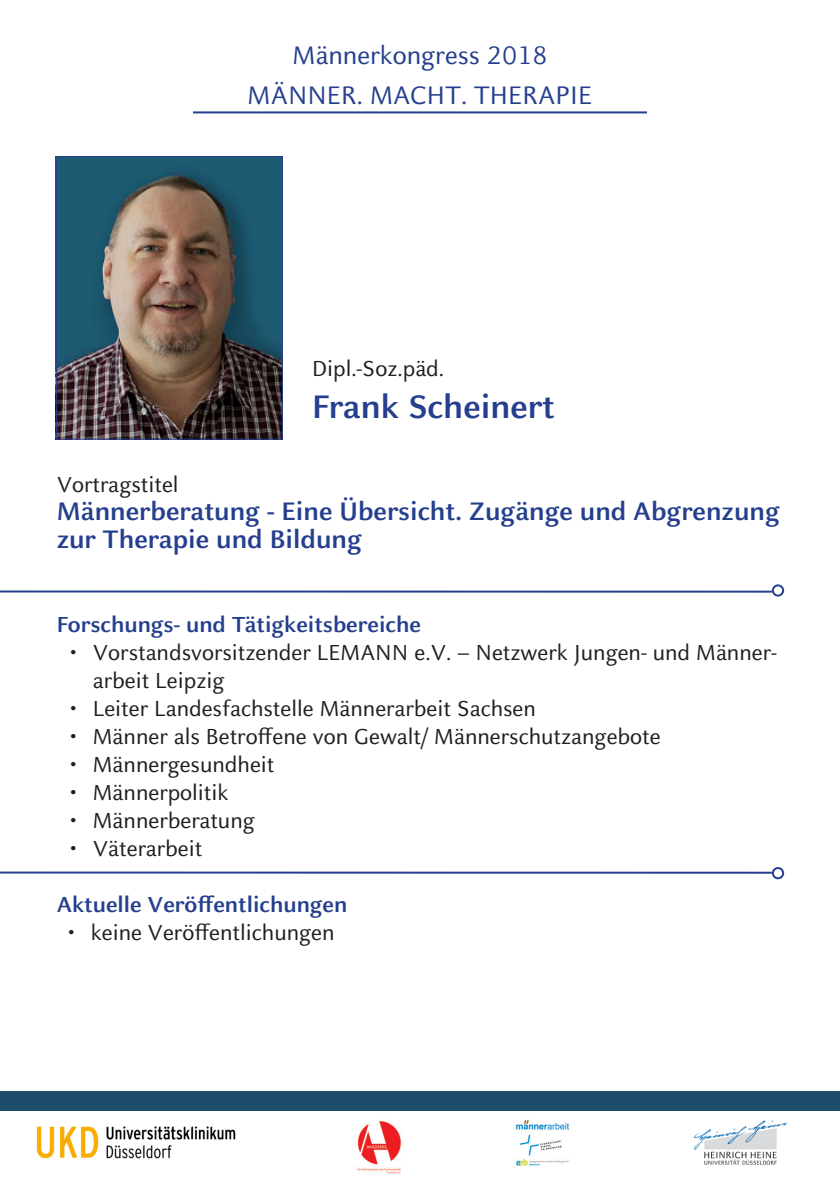
<style>
.page{position:relative;width:840px;height:1191px;background:#fff}
.page>*{position:absolute;margin:0;border:0;box-sizing:border-box;transform-origin:0 0}
.t1{font:700 36px "HHU Celeste Sans";color:#253f8e}
.t2{font:700 28px/28px "HHU Celeste Sans";color:#253f8e}
.t3{font:28px/40px "HHU Celeste Sans";color:#253f8e;text-align:center}
.t4{font:24px/28px "HHU Celeste Sans";color:#231f20}
.t5{font:700 24px "HHU Celeste Sans";color:#253f8e}
</style>
<div class="page">
<img style="left:694px;top:1120px;width:94px;height:45px">
<img style="left:516px;top:1120px;width:54px;height:46px">
<img style="left:36px;top:1126px;width:200px;height:33px">
<img style="left:357px;top:1120px;width:44px;height:54px">
<hr style="left:0;top:590px;width:771px;height:2px;background:#253f8e">
<hr style="left:0;top:871px;width:771px;height:2px;background:#253f8e">
<div style="left:771px;top:584px;width:12px;height:12px;border:2px solid #253f8e;border-radius:50%"></div>
<div style="left:771px;top:867px;width:12px;height:12px;border:2px solid #253f8e;border-radius:50%"></div>
<div style="left:0;top:1091px;width:839px;height:20px;background:#1e4d6b"></div>
<hr style="left:193px;top:111px;width:453px;height:2px;background:#253f8e">
<img style="left:58px;top:158px;width:223px;height:279px">
<div style="left:56px;top:156px;width:227px;height:283px;border:1px solid #253f8e"></div>
<p class="t3" style="left:247px;top:35px;width:346px">Männerkongress 2018<br>MÄNNER. MACHT. THERAPIE</p>
<p class="t4" style="left:312px;top:353px;width:133px">Dipl.-Soz.päd.</p>
<p class="t1" style="left:312px;top:383px;width:244px">Frank Scheinert</p>
<p class="t4" style="left:57px;top:470px;width:123px">Vortragstitel</p>
<p class="t2" style="left:57px;top:496px;width:724px">Männerberatung - Eine Übersicht. Zugänge und Abgrenzung zur Therapie und Bildung</p>
<p class="t5" style="left:57px;top:609px;width:365px">Forschungs- und Tätigkeitsbereiche</p>
<p class="t4" style="left:93px;top:638px;width:685px;text-indent:-23px">• Vorstandsvorsitzender LEMANN e.V. – Netzwerk Jungen- und Männer&shy;arbeit Leipzig</p>
<p class="t4" style="left:70px;top:694px;width:467px">• Leiter Landesfachstelle Männerarbeit Sachsen</p>
<p class="t4" style="left:70px;top:722px;width:591px">• Männer als Betroffene von Gewalt/ Männerschutzangebote</p>
<p class="t4" style="left:70px;top:750px;width:206px">• Männergesundheit</p>
<p class="t4" style="left:70px;top:778px;width:160px">• Männerpolitik</p>
<p class="t4" style="left:70px;top:806px;width:186px">• Männerberatung</p>
<p class="t4" style="left:70px;top:834px;width:134px">• Väterarbeit</p>
<p class="t5" style="left:57px;top:889px;width:292px">Aktuelle Veröffentlichungen</p>
<p class="t4" style="left:68px;top:918px;width:268px">• keine Veröffentlichungen</p>
</div>
